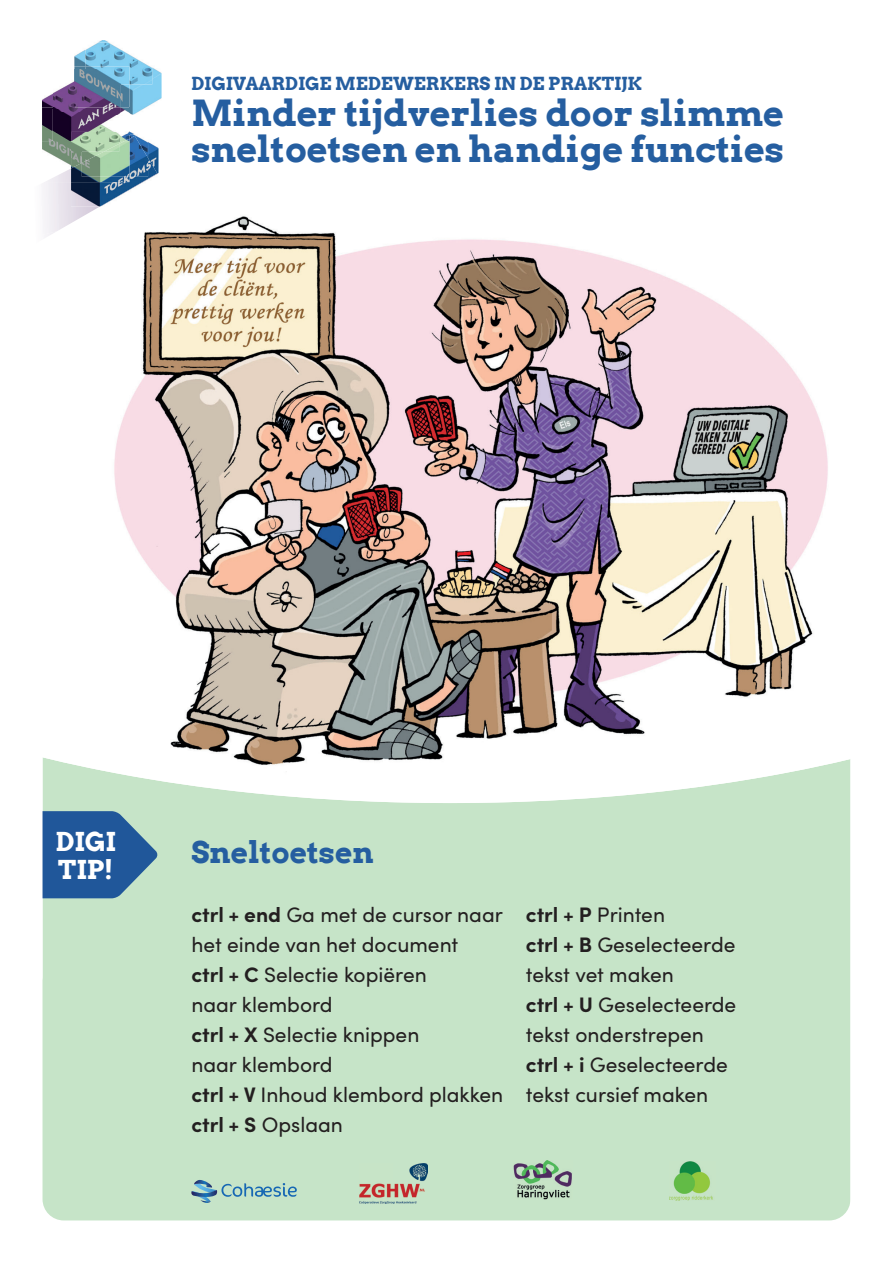
<style>
.page{position:relative;width:893px;height:1263px;background:#fff}
.page>*{position:absolute;margin:0;border:0;box-sizing:border-box;transform-origin:0 0}
.t1{font:700 36px/36px "Arvo";color:#255ea0}
.t2{font:700 30px "Arvo";color:#255ea0}
.t3{font:700 26.1px/28.5px "Arvo";color:#fff}
.t4{font:21px/30px "Sofia Pro";color:#231f20}
.t5{font:700 18px "Arvo";color:#255ea0}
.s1{font-weight:700}
</style>
<div class="page">
<div style="left:43px;top:546px;width:807px;height:674px;background:#c6e4c8;border-radius:21px"></div>
<img style="left:43px;top:216px;width:807px;height:587px">
<div style="left:729px;top:180px;width:164px;height:122px;background:#fff"></div>
<svg style="left:850px;top:759px;width:1px;height:442px"></svg>
<svg style="left:43px;top:182px;width:57px;height:82px"></svg>
<img style="left:43px;top:231px;width:14px;height:32px">
<img style="left:130px;top:132px;width:28px;height:42px">
<img style="left:71px;top:158px;width:86px;height:49px">
<img style="left:130px;top:134px;width:18px;height:2px">
<img style="left:129px;top:136px;width:19px;height:41px">
<img style="left:42px;top:141px;width:29px;height:25px">
<img style="left:46px;top:169px;width:25px;height:13px">
<img style="left:71px;top:152px;width:11px;height:11px">
<img style="left:71px;top:163px;width:58px;height:19px">
<img style="left:82px;top:141px;width:47px;height:36px">
<img style="left:52px;top:141px;width:19px;height:11px">
<svg style="left:71px;top:141px;width:11px;height:11px"></svg>
<img style="left:82px;top:141px;width:37px;height:11px">
<img style="left:104px;top:144px;width:15px;height:8px">
<img style="left:42px;top:92px;width:12px;height:16px">
<img style="left:42px;top:108px;width:12px;height:33px">
<img style="left:52px;top:110px;width:65px;height:31px">
<img style="left:71px;top:132px;width:48px;height:9px">
<img style="left:54px;top:81px;width:20px;height:29px">
<svg style="left:54px;top:110px;width:20px;height:1px"></svg>
<img style="left:74px;top:40px;width:88px;height:75px">
<img style="left:74px;top:66px;width:55px;height:42px">
<svg style="left:119px;top:108px;width:11px;height:33px"></svg>
<img style="left:74px;top:69px;width:46px;height:46px">
<img style="left:85px;top:42px;width:67px;height:42px">
<img style="left:85px;top:66px;width:44px;height:18px">
<img style="left:85px;top:69px;width:35px;height:15px">
<svg style="left:42px;top:633px;width:116px;height:364px"></svg>
<svg style="left:191px;top:1180px;width:106px;height:23px"></svg>
<img style="left:360px;top:1164px;width:67px;height:39px">
<img style="left:513px;top:1161px;width:59px;height:38px">
<img style="left:669px;top:1162px;width:44px;height:38px">
<p class="t5" style="left:191px;top:72px;width:452px">DIGIVAARDIGE MEDEWERKERS IN DE PRAKTIJK</p>
<h1 class="t1" style="left:191px;top:95px;width:594px">Minder tijdverlies door slimme sneltoetsen en handige functies</h1>
<p class="t3" style="left:56px;top:827px;width:62px">DIGI<br>TIP!</p>
<h2 class="t2" style="left:191px;top:833px;width:184px">Sneltoetsen</h2>
<p class="t4" style="left:191px;top:898px;width:313px"><span class="s1">ctrl + end</span> Ga met de cursor naar het einde van het document<br><span class="s1">ctrl + C</span> Selectie kopiëren<br>naar klembord<br><span class="s1">ctrl + X</span> Selectie knippen<br>naar klembord<br><span class="s1">ctrl + V</span> Inhoud klembord plakken <span class="s1">ctrl + S</span> Opslaan</p>
<p class="t4" style="left:526px;top:898px;width:212px"><span class="s1">ctrl + P</span> Printen<br><span class="s1">ctrl + B</span> Geselecteerde tekst vet maken<br><span class="s1">ctrl + U</span> Geselecteerde tekst onderstrepen <span class="s1">ctrl + i</span> Geselecteerde tekst cursief maken</p>
</div>
